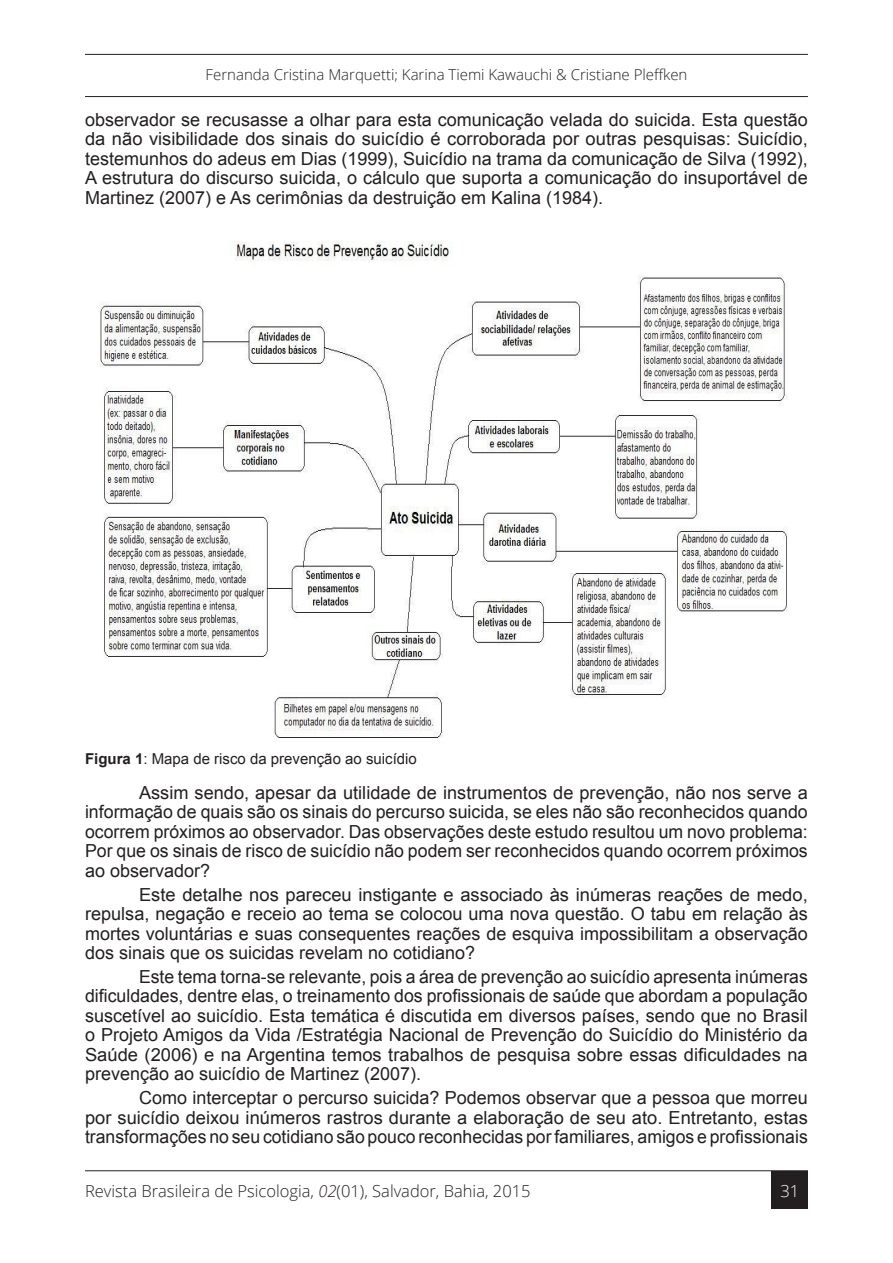
<style>
.page{position:relative;width:893px;height:1263px;background:#fff}
.page>*{position:absolute;margin:0;border:0;box-sizing:border-box;transform-origin:0 0}
.t1{font:18px/19.5px "Arial";color:#231f20;text-align:justify}
.t2{font:300 16.5px "Open Sans";color:#231f20}
.t3{font:300 16.5px "Open Sans";color:#fff}
.t4{font:300 15px "Open Sans";color:#231f20}
.Legenda{font:15px "Arial";color:#231f20}
.s1{font-weight:700}
.s2{font-style:italic}
</style>
<div class="page">
<hr style="left:85px;top:1170px;width:723px;height:1px;background:#231f20">
<div style="left:772px;top:1171px;width:36px;height:38px;background:#231f20"></div>
<hr style="left:85px;top:96px;width:723px;height:1px;background:#231f20">
<hr style="left:85px;top:54px;width:723px;height:1px;background:#231f20">
<img style="left:99px;top:241px;width:689px;height:497px">
<p class="t4" style="left:206px;top:64px;width:483px">Fernanda Cristina Marquetti; Karina Tiemi Kawauchi &amp; Cristiane Pleffken</p>
<p class="t1" style="left:85px;top:110px;width:724px">observador se recusasse a olhar para esta comunicação velada do suicida. Esta questão da não visibilidade dos sinais do suicídio é corroborada por outras pesquisas: Suicídio, testemunhos do adeus em Dias (1999), Suicídio na trama da comunicação de Silva (1992), A estrutura do discurso suicida, o cálculo que suporta a comunicação do insuportável de Martinez (2007) e As cerimônias da destruição em Kalina (1984).</p>
<p class="Legenda" style="left:85px;top:749px;width:333px"><span class="s1">Figura 1</span>: Mapa de risco da prevenção ao suicídio</p>
<p class="t1" style="left:85px;top:783px;width:724px;text-indent:54px">Assim sendo, apesar da utilidade de instrumentos de prevenção, não nos serve a informação de quais são os sinais do percurso suicida, se eles não são reconhecidos quando ocorrem próximos ao observador. Das observações deste estudo resultou um novo problema:<br>Por que os sinais de risco de suicídio não podem ser reconhecidos quando ocorrem próximos ao observador?</p>
<p class="t1" style="left:85px;top:885px;width:724px;text-indent:54px">Este detalhe nos pareceu instigante e associado às inúmeras reações de medo, repulsa, negação e receio ao tema se colocou uma nova questão. O tabu em relação às mortes voluntárias e suas consequentes reações de esquiva impossibilitam a observação dos sinais que os suicidas revelam no cotidiano?</p>
<p class="t1" style="left:85px;top:967px;width:724px;text-indent:54px">Este tema torna-se relevante, pois a área de prevenção ao suicídio apresenta inúmeras dificuldades, dentre elas, o treinamento dos profissionais de saúde que abordam a população suscetível ao suicídio. Esta temática é discutida em diversos países, sendo que no Brasil o Projeto Amigos da Vida /Estratégia Nacional de Prevenção do Suicídio do Ministério da Saúde (2006) e na Argentina temos trabalhos de pesquisa sobre essas dificuldades na prevenção ao suicídio de Martinez (2007).</p>
<p class="t1" style="left:85px;top:1088px;width:724px;text-indent:54px">Como interceptar o percurso suicida? Podemos observar que a pessoa que morreu por suicídio deixou inúmeros rastros durante a elaboração de seu ato. Entretanto, estas transformações no seu cotidiano são pouco reconhecidas por familiares, amigos e profissionais</p>
<p class="t2" style="left:85px;top:1179px;width:447px">Revista Brasileira de Psicologia, <span class="s2">02</span>(01), Salvador, Bahia, 2015</p>
<p class="t3" style="left:780px;top:1179px;width:20px">31</p>
</div>
